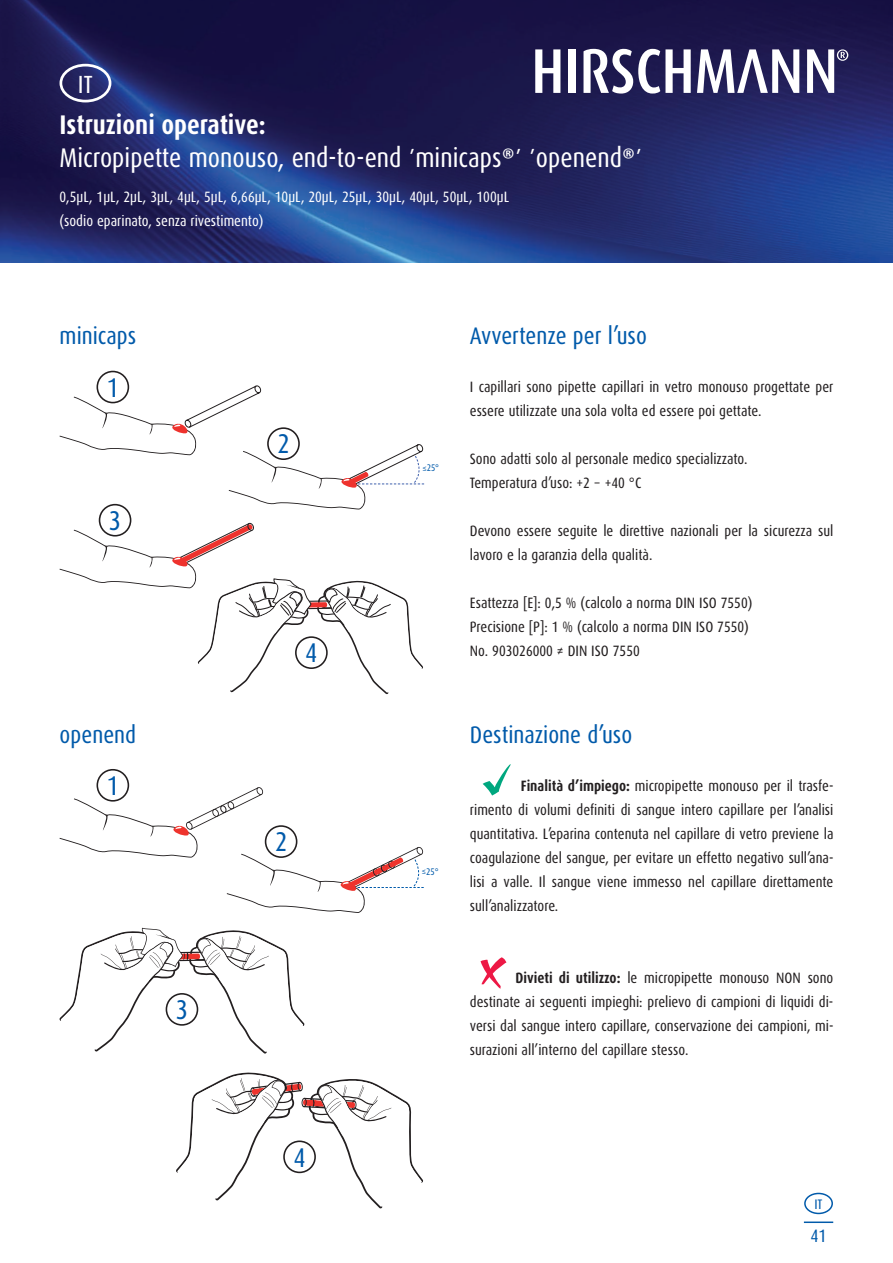
<style>
.page{position:relative;width:893px;height:1263px;background:#fff}
.page>*{position:absolute;margin:0;border:0;box-sizing:border-box;transform-origin:0 0}
.t1{font:27.15px "Dax Condensed";color:#015aaa}
.t2{font:27px/32.4px "Dax Condensed";color:#fff}
.t3{font:24.9px "Dax Condensed";color:#fff}
.t4{font:24px "Dax Condensed";color:#015aaa}
.t5{font:18px "Dax Condensed";color:#015aaa}
.t6{font:15px/24px "Dax Condensed";color:#231f20}
.t7{font:15px/24px "Dax Condensed";color:#fff}
.t8{font:13.8px "Dax Condensed";color:#015aaa}
.t9{font:9.6px "Dax Condensed";color:#015aaa}
.s1{font-weight:700}
.s2{font-family:"Calibri"}
</style>
<div class="page">
<hr style="left:804px;top:1221px;width:29px;height:2px;background:#015aaa">
<img style="left:0;top:0;width:893px;height:262px">
<svg style="left:0;top:256px;width:5px;height:6px"></svg>
<svg style="left:535px;top:49px;width:25px;height:44px"></svg>
<div style="left:568px;top:49px;width:8px;height:44px;background:#fff"></div>
<svg style="left:807px;top:49px;width:41px;height:44px"></svg>
<svg style="left:697px;top:49px;width:102px;height:44px"></svg>
<svg style="left:583px;top:49px;width:108px;height:45px"></svg>
<svg style="left:483px;top:764px;width:28px;height:31px"></svg>
<svg style="left:480px;top:957px;width:26px;height:32px"></svg>
<div style="left:804px;top:1193px;width:29px;height:21px;border:2px solid #015aaa;border-radius:50%"></div>
<div style="left:60px;top:64px;width:51px;height:38px;border:3px solid #fff;border-radius:50%"></div>
<div style="left:97px;top:371px;width:32px;height:32px;border:2px solid #231f20;border-radius:50%"></div>
<div style="left:99px;top:504px;width:32px;height:32px;border:2px solid #231f20;border-radius:50%"></div>
<svg style="left:60px;top:522px;width:363px;height:173px"></svg>
<div style="left:295px;top:636px;width:33px;height:33px;border:2px solid #231f20;border-radius:50%"></div>
<div style="left:97px;top:769px;width:32px;height:33px;border:2px solid #231f20;border-radius:50%"></div>
<svg style="left:59px;top:928px;width:246px;height:125px"></svg>
<svg style="left:176px;top:1072px;width:247px;height:136px"></svg>
<svg style="left:60px;top:384px;width:364px;height:125px"></svg>
<svg style="left:60px;top:787px;width:364px;height:126px"></svg>
<h3 class="t3" style="left:78px;top:70px;width:16px">IT</h3>
<h2 class="t2" style="left:60px;top:109px;width:584px"><span class="s1">Istruzioni operative:<br></span>Micropipette monouso, end-to-end <span class="s2">̕</span>minicaps<span class="s2">®̕ ̕</span>openend<span class="s2">®̕</span></h2>
<p class="t7" style="left:60px;top:185px;width:451px">0,5µL, 1µL, 2µL, 3µL, 4µL, 5µL, 6,66µL, 10µL, 20µL, 25µL, 30µL, 40µL, 50µL, 100µL (sodio eparinato, senza rivestimento)</p>
<h3 class="t4" style="left:60px;top:323px;width:78px">minicaps</h3>
<h1 class="t1" style="left:107px;top:372px;width:14px">1</h1>
<h1 class="t1" style="left:109px;top:506px;width:14px">3</h1>
<h3 class="t4" style="left:60px;top:722px;width:78px">openend</h3>
<h1 class="t1" style="left:107px;top:771px;width:14px">1</h1>
<h1 class="t1" style="left:176px;top:995px;width:14px">3</h1>
<h1 class="t1" style="left:277px;top:429px;width:14px">2</h1>
<h1 class="t1" style="left:305px;top:638px;width:14px">4</h1>
<h1 class="t1" style="left:275px;top:827px;width:14px">2</h1>
<h1 class="t1" style="left:293px;top:1142px;width:14px">4</h1>
<p class="t9" style="left:422px;top:463px;width:18px">−25°</p>
<p class="t9" style="left:422px;top:866px;width:18px">−25°</p>
<h3 class="t4" style="left:470px;top:323px;width:179px">Avvertenze per l’uso</h3>
<p class="t6" style="left:470px;top:375px;width:365px">I capillari sono pipette capillari in vetro monouso progettate per essere utilizzate una sola volta ed essere poi gettate.</p>
<p class="t6" style="left:470px;top:447px;width:279px">Sono adatti solo al personale medico specializzato.<br>Temperatura d’uso: +2 ≤ +40 °C</p>
<p class="t6" style="left:470px;top:519px;width:365px">Devono essere seguite le direttive nazionali per la sicurezza sul lavoro e la garanzia della qualità.</p>
<p class="t6" style="left:470px;top:591px;width:284px">Esattezza [E]: 0,5 % (calcolo a norma DIN ISO 7550)<br>Precisione [P]: 1 % (calcolo a norma DIN ISO 7550)<br>No. 903026000 ≠ DIN ISO 7550</p>
<h3 class="t4" style="left:470px;top:721px;width:164px">Destinazione d’uso</h3>
<p class="t6" style="left:470px;top:774px;width:365px;text-align:justify;text-indent:51px"><span class="s1">Finalità d’impiego:</span> micropipette monouso per il trasfe&shy;rimento di volumi definiti di sangue intero capillare per l’analisi quantitativa. L’eparina contenuta nel capillare di vetro previene la coagulazione del sangue, per evitare un effetto negativo sull’ana&shy;lisi a valle. Il sangue viene immesso nel capillare direttamente sull’analizzatore.</p>
<p class="t6" style="left:470px;top:966px;width:365px;text-align:justify;text-indent:46px"><span class="s1">Divieti di utilizzo:</span> le micropipette monouso NON sono destinate ai seguenti impieghi: prelievo di campioni di liquidi di&shy;versi dal sangue intero capillare, conservazione dei campioni, mi&shy;surazioni all’interno del capillare stesso.</p>
<p class="t8" style="left:814px;top:1196px;width:10px">IT</p>
<p class="t5" style="left:810px;top:1226px;width:18px">41</p>
</div>
